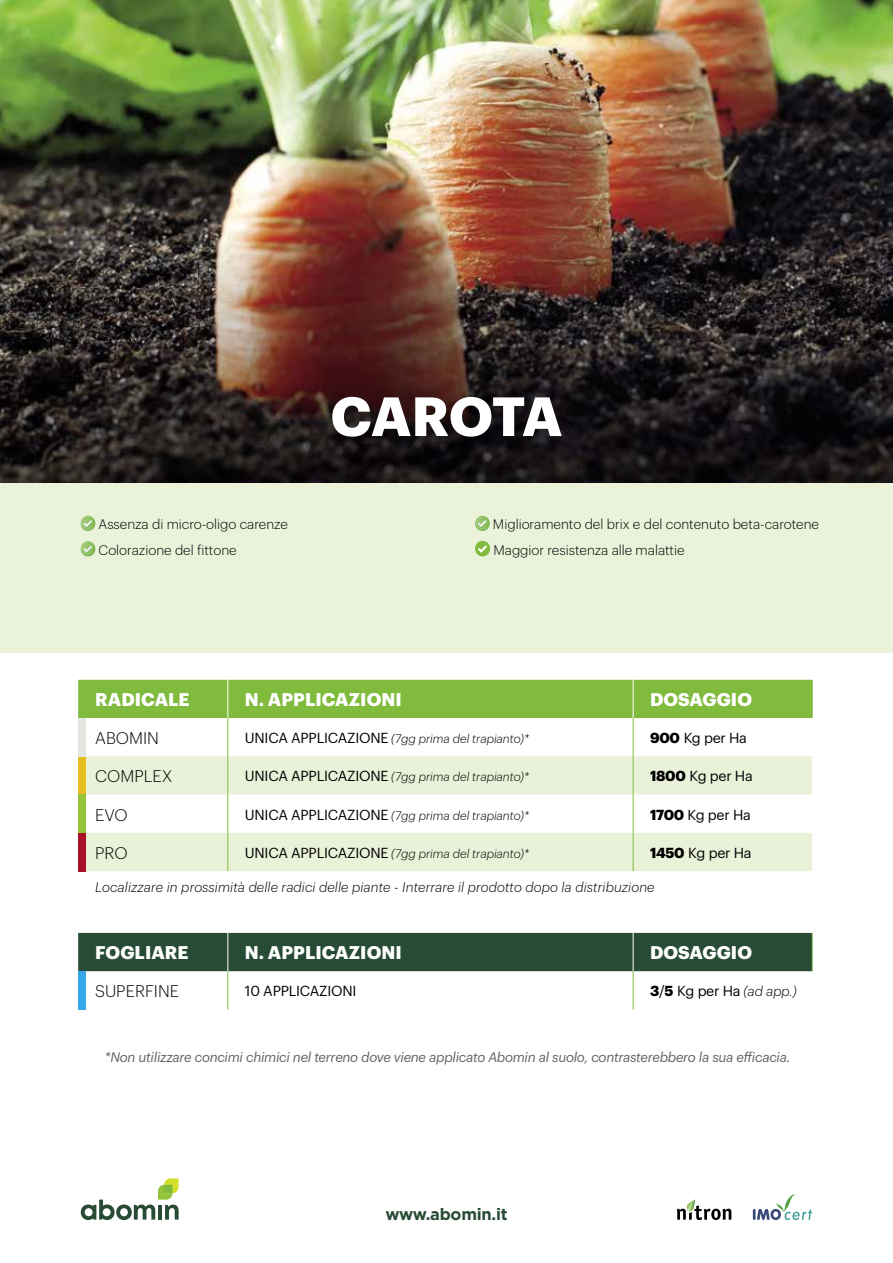
<style>
.page{position:relative;width:893px;height:1263px;background:#fff}
.page>*{position:absolute;margin:0;border:0;box-sizing:border-box;transform-origin:0 0}
.t1{font:700 54px "Graphik";letter-spacing:-.01em;color:#fff}
.t2{font:700 18px "Graphik";letter-spacing:.005em;color:#fff}
.t3{font:300 16.5px "Graphik";color:#000}
.t4{font:700 16.5px "Gotham";letter-spacing:-.015em;color:#274b35}
.t5{font:14.25px "Graphik";letter-spacing:-.02em;color:#000}
.t6{font:300 13.5px/25.5px "Graphik";color:#000}
.t7{font:italic 13.5px "Graphik";letter-spacing:-.02em;color:#636363}
.t8{font:italic 300 13.5px "Graphik";letter-spacing:.01em;color:#000}
.t9{font:italic 300 12px "Graphik";color:#000}
.s1{font-weight:400;font-style:normal;font-size:14.25px}
.s2{font-weight:700}
.s3{font-weight:300;font-style:italic;font-size:13.5px}
</style>
<div class="page">
<div style="left:0;top:483px;width:893px;height:170px;background:#eaf2da"></div>
<svg style="left:677px;top:1199px;width:54px;height:21px"></svg>
<svg style="left:81px;top:1178px;width:98px;height:42px"></svg>
<svg style="left:753px;top:1194px;width:59px;height:26px"></svg>
<img style="left:0;top:0;width:893px;height:217px">
<svg style="left:81px;top:516px;width:14px;height:15px"></svg>
<svg style="left:81px;top:516px;width:14px;height:14px"></svg>
<svg style="left:83px;top:520px;width:9px;height:8px"></svg>
<svg style="left:81px;top:541px;width:14px;height:15px"></svg>
<svg style="left:83px;top:546px;width:9px;height:8px"></svg>
<svg style="left:475px;top:516px;width:15px;height:14px"></svg>
<svg style="left:478px;top:520px;width:9px;height:8px"></svg>
<div style="left:475px;top:541px;width:15px;height:15px;background:#80bb3d;border-radius:50%"></div>
<svg style="left:478px;top:545px;width:9px;height:8px"></svg>
<img style="left:0;top:217px;width:893px;height:266px">
<div style="left:78px;top:680px;width:734px;height:38px;background:#80bb3d"></div>
<svg style="left:85px;top:756px;width:727px;height:115px;fill:#e9f1d9"></svg>
<hr style="left:227px;top:718px;width:1px;height:38px;background:#80bb3d">
<hr style="left:633px;top:718px;width:1px;height:38px;background:#80bb3d">
<hr style="left:227px;top:795px;width:1px;height:38px;background:#80bb3d">
<hr style="left:633px;top:795px;width:1px;height:38px;background:#80bb3d">
<hr style="left:227px;top:833px;width:1px;height:38px;background:#80bb3d">
<hr style="left:812px;top:680px;width:1px;height:38px;background:#80bb3d">
<hr style="left:227px;top:756px;width:1px;height:39px;background:#80bb3d">
<hr style="left:633px;top:756px;width:1px;height:39px;background:#80bb3d">
<hr style="left:633px;top:833px;width:1px;height:38px;background:#80bb3d">
<hr style="left:227px;top:680px;width:1px;height:38px;background:#fff">
<hr style="left:633px;top:680px;width:1px;height:38px;background:#fff">
<div style="left:78px;top:933px;width:734px;height:38px;background:#274b35"></div>
<hr style="left:228px;top:971px;width:1px;height:38px;background:#80bb3d">
<hr style="left:633px;top:971px;width:1px;height:38px;background:#80bb3d">
<hr style="left:812px;top:933px;width:1px;height:38px;background:#80bb3d">
<hr style="left:228px;top:933px;width:1px;height:38px;background:#fff">
<hr style="left:633px;top:933px;width:1px;height:38px;background:#fff">
<div style="left:78px;top:756px;width:7px;height:38px;background:#e6be1f"></div>
<div style="left:78px;top:718px;width:7px;height:38px;background:#e4e6e1"></div>
<div style="left:78px;top:794px;width:7px;height:39px;background:#94c43a"></div>
<div style="left:78px;top:833px;width:7px;height:38px;background:#a9132a"></div>
<div style="left:78px;top:971px;width:7px;height:38px;background:#36a7e9"></div>
<h1 class="t1" style="left:331px;top:375px;width:233px">CAROTA</h1>
<p class="t6" style="left:99px;top:511px;width:191px">Assenza di micro-oligo carenze<br>Colorazione del fittone</p>
<p class="t6" style="left:493px;top:511px;width:328px">Miglioramento del brix e del contenuto beta-carotene<br>Maggior resistenza alle malattie</p>
<h2 class="t2" style="left:95px;top:686px;width:96px">RADICALE</h2>
<h2 class="t2" style="left:245px;top:686px;width:158px">N. APPLICAZIONI</h2>
<h2 class="t2" style="left:650px;top:686px;width:103px">DOSAGGIO</h2>
<h3 class="t3" style="left:95px;top:726px;width:65px">ABOMIN</h3>
<p class="t9" style="left:245px;top:730px;width:286px"><span class="s1">UNICA APPLICAZIONE</span> (7gg prima del trapianto)*</p>
<p class="t5" style="left:650px;top:727px;width:98px"><span class="s2">900</span> Kg per Ha</p>
<h3 class="t3" style="left:95px;top:764px;width:79px">COMPLEX</h3>
<p class="t9" style="left:245px;top:768px;width:286px"><span class="s1">UNICA APPLICAZIONE</span> (7gg prima del trapianto)*</p>
<p class="t5" style="left:650px;top:765px;width:104px"><span class="s2">1800</span> Kg per Ha</p>
<h3 class="t3" style="left:95px;top:802px;width:34px">EVO</h3>
<p class="t9" style="left:245px;top:806px;width:286px"><span class="s1">UNICA APPLICAZIONE</span> (7gg prima del trapianto)*</p>
<p class="t5" style="left:650px;top:804px;width:102px"><span class="s2">1700</span> Kg per Ha</p>
<h3 class="t3" style="left:95px;top:841px;width:34px">PRO</h3>
<p class="t9" style="left:245px;top:845px;width:286px"><span class="s1">UNICA APPLICAZIONE</span> (7gg prima del trapianto)*</p>
<p class="t5" style="left:650px;top:842px;width:103px"><span class="s2">1450</span> Kg per Ha</p>
<p class="t8" style="left:95px;top:877px;width:561px">Localizzare in prossimità delle radici delle piante - Interrare il prodotto dopo la distribuzione</p>
<h2 class="t2" style="left:95px;top:939px;width:95px">FOGLIARE</h2>
<h2 class="t2" style="left:245px;top:939px;width:158px">N. APPLICAZIONI</h2>
<h2 class="t2" style="left:650px;top:939px;width:103px">DOSAGGIO</h2>
<h3 class="t3" style="left:95px;top:979px;width:85px">SUPERFINE</h3>
<p class="t5" style="left:245px;top:980px;width:113px">10 APPLICAZIONI</p>
<p class="t5" style="left:650px;top:980px;width:148px"><span class="s2">3</span>/<span class="s2">5</span> Kg per Ha <span class="s3">(ad app.)</span></p>
<p class="t7" style="left:105px;top:1047px;width:687px">*Non utilizzare concimi chimici nel terreno dove viene applicato Abomin al suolo, contrasterebbero la sua efficacia.</p>
<h3 class="t4" style="left:385px;top:1203px;width:124px">www.abomin.it</h3>
</div>
